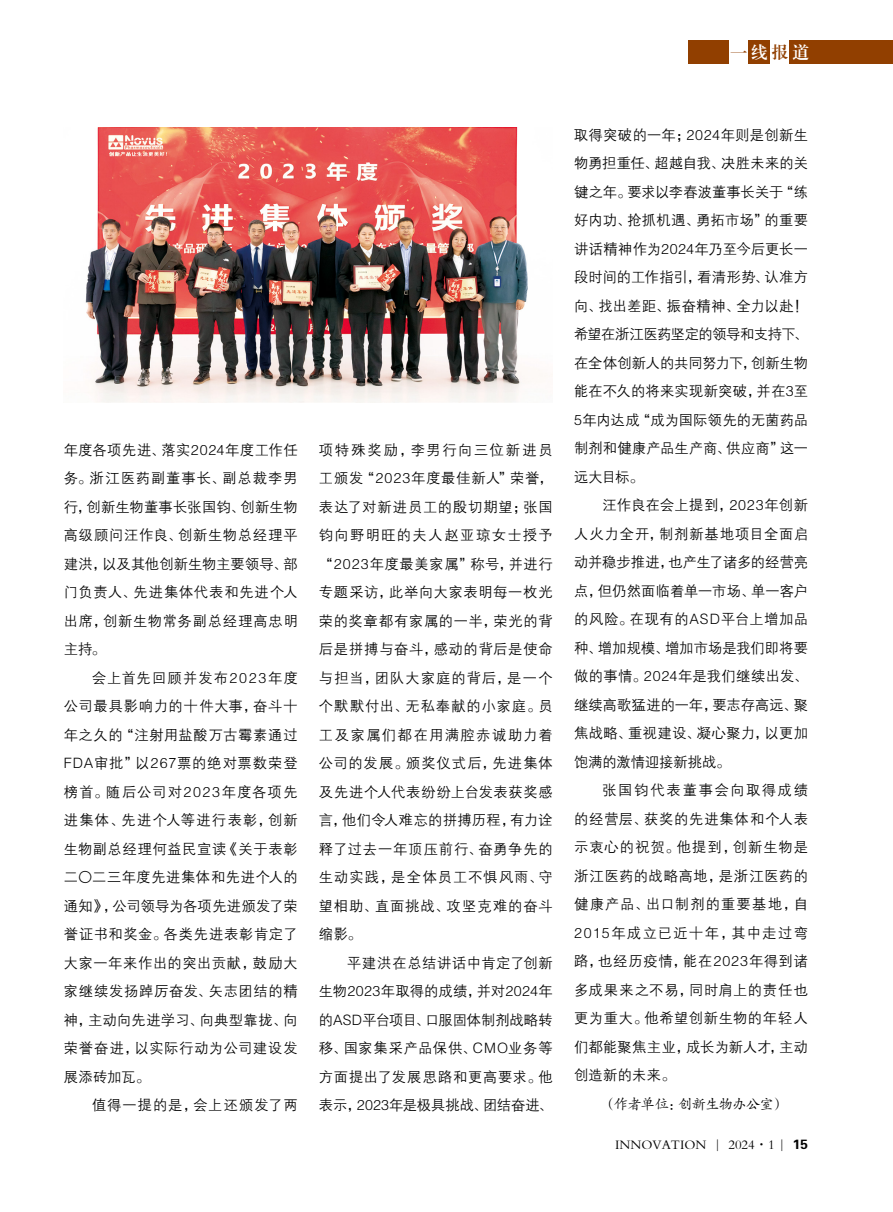
<style>
.page{position:relative;width:893px;height:1212px;background:#fff}
.page>*{position:absolute;margin:0;border:0;box-sizing:border-box;transform-origin:0 0}
.t1{font:16.5px "FZXBSJW GB1 0";color:#913f00}
.t2{font:14.25px/28.5px "FZZDXJW GB1 0";letter-spacing:.035em;color:#000;text-align:justify}
.t3{font:14.25px "FZZDXJW GB1 0";letter-spacing:.065em;color:#000}
.t4{font:14.25px "FZKTJW GB1 0";letter-spacing:-.045em;color:#000}
.t5{font:13.5px "FZBSK GBK1 0";color:#000}
.s1{color:#fff}
.s2{font-family:"FZZDXK GBK1 0"}
.s3{font-family:"FZDHTJW GB1 0"}
</style>
<div class="page">
<div style="left:689px;top:40px;width:204px;height:23px;background:#913f00"></div>
<div style="left:771px;top:40px;width:18px;height:23px;background:#fff"></div>
<div style="left:730px;top:40px;width:18px;height:23px;background:#fff"></div>
<img style="left:85px;top:128px;width:444px;height:274px">
<p class="t1" style="left:730px;top:43px;width:80px">一<span class="s1">线</span>报<span class="s1">道</span></p>
<p class="t2" style="left:64px;top:436px;width:235px">年度各项先进、落实2024年度工作任务。浙江医药副董事长、副总裁李男行，创新生物董事长张国钧、创新生物高级顾问汪作良、创新生物总经理平建洪，以及其他创新生物主要领导、部门负责人、先进集体代表和先进个人出席，创新生物常务副总经理高忠明主持。</p>
<p class="t2" style="left:64px;top:664px;width:235px;text-indent:28px">会上首先回顾并发布2023年度公司最具影响力的十件大事，奋斗十年之久的“注射用盐酸万古霉素通过FDA审批”以267票的绝对票数荣登榜首。随后公司对2023年度各项先进集体、先进个人等进行表彰，创新生物副总经理何益民宣读《关于表彰二<span class="s2">〇</span>二三年度先进集体和先进个人的通知》，公司领导为各项先进颁发了荣誉证书和奖金。各类先进表彰肯定了大家一年来作出的突出贡献，鼓励大家继续发扬踔厉奋发、矢志团结的精神，主动向先进学习、向典型靠拢、向荣誉奋进，以实际行动为公司建设发展添砖加瓦。</p>
<p class="t3" style="left:92px;top:1098px;width:207px">值得一提的是，会上还颁发了两</p>
<p class="t2" style="left:319px;top:436px;width:235px">项特殊奖励，李男行向三位新进员工颁发“2023年度最佳新人”荣誉，表达了对新进员工的殷切期望；张国钧向野明旺的夫人赵亚琼女士授予“2023年度最美家属”称号，并进行专题采访，此举向大家表明每一枚光荣的奖章都有家属的一半，荣光的背后是拼搏与奋斗，感动的背后是使命与担当，团队大家庭的背后，是一个个默默付出、无私奉献的小家庭。员工及家属们都在用满腔赤诚助力着公司的发展。颁奖仪式后，先进集体及先进个人代表纷纷上台发表获奖感言，他们令人难忘的拼搏历程，有力诠释了过去一年顶压前行、奋勇争先的生动实践，是全体员工不惧风雨、守望相助、直面挑战、攻坚克难的奋斗缩影。</p>
<p class="t2" style="left:319px;top:949px;width:235px;text-indent:28px">平建洪在总结讲话中肯定了创新生物2023年取得的成绩，并对2024年的ASD平台项目、口服固体制剂战略转移、国家集采产品保供、CMO业务等方面提出了发展思路和更高要求。他表示，2023年是极具挑战、团结奋进、</p>
<p class="t2" style="left:574px;top:121px;width:235px">取得突破的一年；2024年则是创新生物勇担重任、超越自我、决胜未来的关键之年。要求以李春波董事长关于“练好内功、抢抓机遇、勇拓市场”的重要讲话精神作为2024年乃至今后更长一段时间的工作指引，看清形势、认准方向、找出差距、振奋精神、全力以赴！希望在浙江医药坚定的领导和支持下、在全体创新人的共同努力下，创新生物能在不久的将来实现新突破，并在3至5年内达成“成为国际领先的无菌药品制剂和健康产品生产商、供应商”这一远大目标。</p>
<p class="t2" style="left:574px;top:491px;width:235px;text-indent:28px">汪作良在会上提到，2023年创新人火力全开，制剂新基地项目全面启动并稳步推进，也产生了诸多的经营亮点，但仍然面临着单一市场、单一客户的风险。在现有的ASD平台上增加品种、增加规模、增加市场是我们即将要做的事情。2024年是我们继续出发、继续高歌猛进的一年，要志存高远、聚焦战略、重视建设、凝心聚力，以更加饱满的激情迎接新挑战。</p>
<p class="t2" style="left:574px;top:776px;width:235px;text-indent:28px">张国钧代表董事会向取得成绩的经营层、获奖的先进集体和个人表示衷心的祝贺。他提到，创新生物是浙江医药的战略高地，是浙江医药的健康产品、出口制剂的重要基地，自2015年成立已近十年，其中走过弯路，也经历疫情，能在2023年得到诸多成果来之不易，同时肩上的责任也更为重大。他希望创新生物的年轻人们都能聚焦主业，成长为新人才，主动创造新的未来。</p>
<p class="t4" style="left:602px;top:1097px;width:185px">（作者单位：创新生物办公室）</p>
<p class="t5" style="left:615px;top:1137px;width:194px">INNOVATION | 2024·1 | <span class="s3">15</span></p>
</div>
